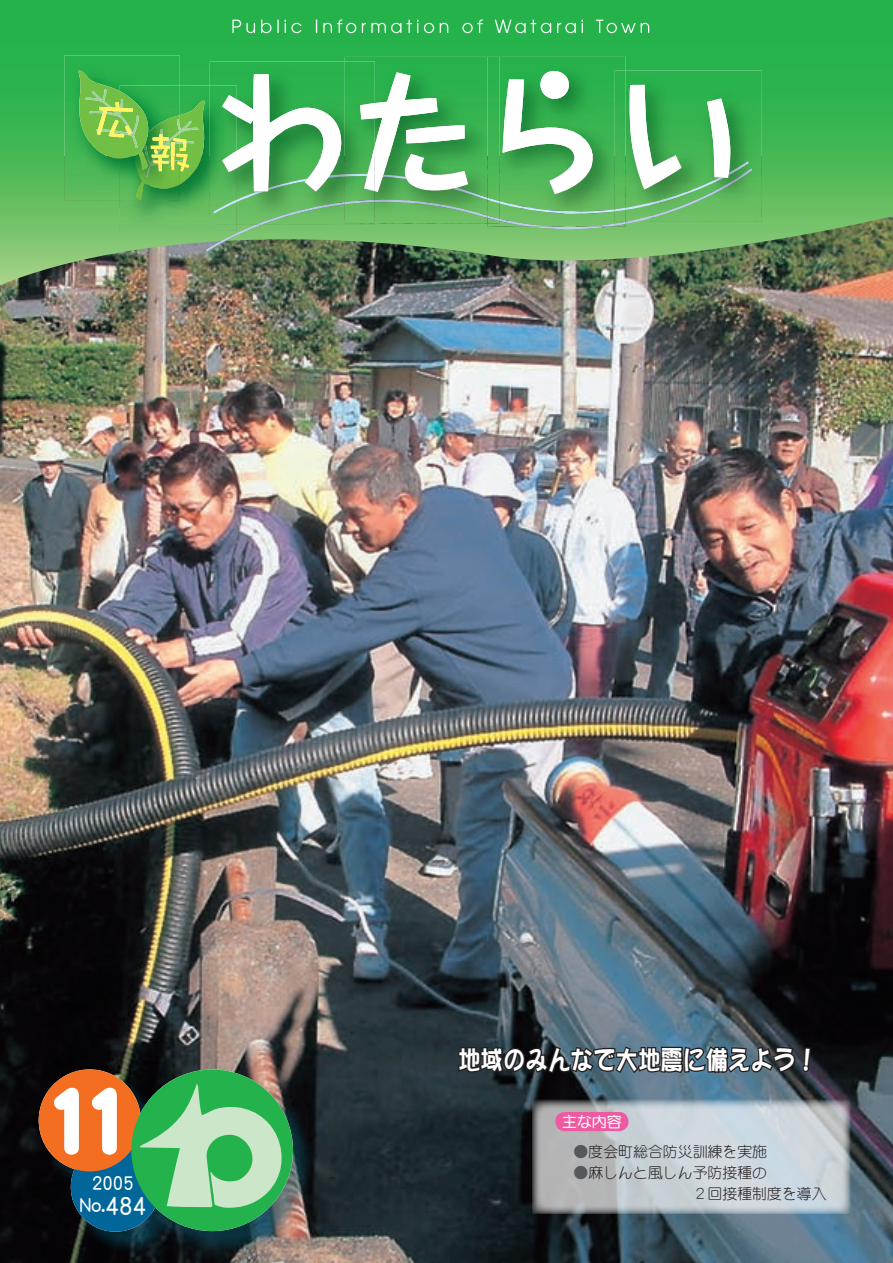
<style>
.page{position:relative;width:893px;height:1263px;background:#fff}
.page>*{position:absolute;margin:0;border:0;box-sizing:border-box;transform-origin:0 0}
.t1{font:93.6px "DF Maru Gothic Std W12";color:#fff;scale:.9 1}
.t2{font:27.6px "DF Maru Gothic Std W7";color:#fff;scale:.9 1}
.t3{font:25.5px "DFPOP1 Std W9";letter-spacing:.025em;color:#fff;scale:.86 1}
.t4{font:21.3px "DF Maru Gothic Std W7";color:#fff;scale:.9 1}
.t5{font:14.85px "DF Maru Gothic Std W3";color:#231f20}
.t6{font:14.85px "DF Maru Gothic Std W7";color:#fff}
.s1{font-size:21.3px}
.s2{color:#57585a}
</style>
<div class="page">
<img style="left:0;top:294px;width:893px;height:969px">
<svg style="left:531px;top:1099px;width:319px;height:115px;background:#bbc3c8"></svg>
<svg style="left:555px;top:1112px;width:73px;height:19px"></svg>
<div style="left:41px;top:1071px;width:276px;height:184px;background:#074f64;opacity:.5"></div>
<div style="left:71px;top:1142px;width:89px;height:90px;background:#01669a;border-radius:50%"></div>
<div style="left:39px;top:1069px;width:102px;height:102px;background:#f36e21;border-radius:50%"></div>
<div style="left:131px;top:1069px;width:162px;height:162px;background:#23b24b;border-radius:50%"></div>
<svg style="left:126px;top:1083px;width:156px;height:130px"></svg>
<svg style="left:456px;top:978px;width:356px;height:101px;background:#3e4c56"></svg>
<img style="left:0;top:0;width:893px;height:294px">
<div style="left:345px;top:57px;width:142px;height:13px;background:#28b24c"></div>
<div style="left:499px;top:57px;width:126px;height:13px;background:#28b24c"></div>
<img style="left:487px;top:57px;width:12px;height:13px">
<img style="left:730px;top:70px;width:32px;height:152px">
<img style="left:730px;top:169px;width:22px;height:53px">
<img style="left:730px;top:161px;width:19px;height:49px">
<img style="left:64px;top:55px;width:116px;height:146px">
<img style="left:210px;top:61px;width:135px;height:9px">
<img style="left:345px;top:61px;width:30px;height:9px">
<svg style="left:232px;top:19px;width:417px;height:14px;background:#47bd67"></svg>
<svg style="left:76px;top:70px;width:654px;height:181px;background:#6abc71"></svg>
<h1 class="t1" style="left:49px;top:1065px;width:90px">11</h1>
<h3 class="t4" style="left:92px;top:1171px;width:48px">2005</h3>
<h2 class="t2" style="left:101px;top:1190px;width:52px"><span class="s1">.</span>484</h2>
<h3 class="t4" style="left:79px;top:1193px;width:26px">No</h3>
<h3 class="t3" style="left:458px;top:1046px;width:419px">地域のみんなで大地震に備えよう!</h3>
<p class="t6" style="left:562px;top:1113px;width:61px">主な内容</p>
<p class="t5" style="left:574px;top:1143px;width:195px"><span class="s2">●</span>度会町総合防災訓練を実施</p>
<p class="t5" style="left:574px;top:1164px;width:195px"><span class="s2">●</span>麻しんと風しん予防接種の</p>
<p class="t5" style="left:693px;top:1186px;width:135px">２回接種制度を導入</p>
</div>
